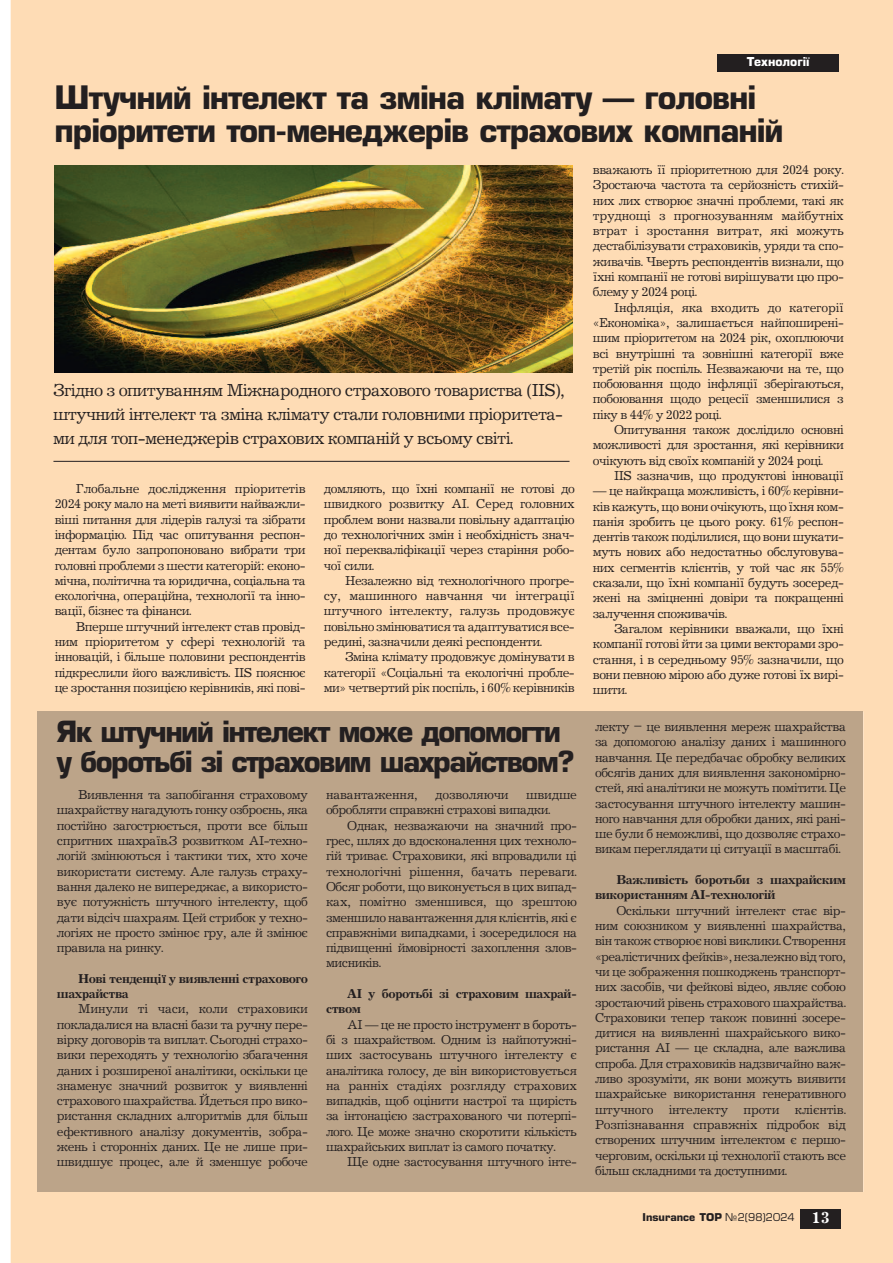
<style>
.page{position:relative;width:893px;height:1263px;background:#fff}
.page>*{position:absolute;margin:0;border:0;box-sizing:border-box;transform-origin:0 0}
.t1{font:700 31.5px/33px "Europe";letter-spacing:-.035em;color:#231f20}
.t2{font:700 28.5px/30px "Europe";letter-spacing:-.06em;color:#231f20}
.t3{font:18px/24px "Journal C";letter-spacing:-.035em;color:#231f20;text-align:justify}
.t4{font:700 16.5px "Journal C";color:#fff}
.t5{font:13.35px/15.3px "Journal C";letter-spacing:-.035em;color:#231f20;text-align:justify}
.t6{font:700 13.35px/15.3px "Journal C";letter-spacing:-.04em;color:#231f20}
.t7{font:13.35px "Journal C";letter-spacing:-.015em;color:#231f20}
.t8{font:700 12px "Europe";color:#fff}
.t9{font:700 10.5px "Europe";color:#231f20}
.s1{font-weight:400}
</style>
<div class="page">
<div style="left:11px;top:0;width:882px;height:1263px;background:#fedcb5"></div>
<div style="left:38px;top:711px;width:825px;height:481px;background:#bca489"></div>
<img style="left:54px;top:165px;width:518px;height:208px">
<hr style="left:53px;top:461px;width:517px;height:1px;background:#231f20">
<div style="left:801px;top:1209px;width:40px;height:20px;background:#231f20"></div>
<div style="left:717px;top:54px;width:122px;height:17px;background:#231f20"></div>
<p class="t8" style="left:747px;top:57px;width:64px">Технології</p>
<h1 class="t1" style="left:55px;top:84px;width:730px">Штучний інтелект та зміна клімату — головні пріоритети топ-менеджерів страхових компаній</h1>
<h3 class="t3" style="left:53px;top:378px;width:513px">Згідно з опитуванням Міжнародного страхового товариства (IIS), штучний інтелект та зміна клімату стали головними пріоритета&shy;ми для топ-менеджерів страхових компаній у всьому світі.</h3>
<p class="t5" style="left:55px;top:481px;width:253px;text-indent:21px">Глобальне дослідження пріоритетів 2024 року мало на меті виявити найважли&shy;віші питання для лідерів галузі та зібрати інформацію. Під час опитування респон&shy;дентам було запропоновано вибрати три головні проблеми з шести категорій: еконо&shy;мічна, політична та юридична, соціальна та екологічна, операційна, технології та інно&shy;вації, бізнес та фінанси.</p>
<p class="t5" style="left:55px;top:618px;width:253px;text-indent:21px">Вперше штучний інтелект став провід&shy;ним пріоритетом у сфері технологій та інновацій, і більше половини респондентів підкреслили його важливість. IIS пояснює це зростання позицією керівників, які пові-</p>
<p class="t5" style="left:324px;top:481px;width:253px">домляють, що їхні компанії не готові до швидкого розвитку АІ. Серед головних проблем вони назвали повільну адаптацію до технологічних змін і необхідність знач&shy;ної перекваліфікації через старіння робо&shy;чої сили.</p>
<p class="t5" style="left:324px;top:573px;width:253px;text-indent:21px">Незалежно від технологічного прогре&shy;су, машинного навчання чи інтеграції штучного інтелекту, галузь продовжує повільно змінюватися та адаптуватися все&shy;редині, зазначили деякі респонденти.</p>
<p class="t5" style="left:324px;top:649px;width:253px;text-indent:21px">Зміна клімату продовжує домінувати в категорії «Соціальні та екологічні пробле&shy;ми» четвертий рік поспіль, і 60% керівників</p>
<h2 class="t2" style="left:56px;top:719px;width:520px">Як штучний інтелект може допомогти у боротьбі зі страховим шахрайством?</h2>
<p class="t5" style="left:57px;top:787px;width:253px;text-indent:21px">Виявлення та запобігання страховому шахрайству нагадують гонку озброєнь, яка постійно загострюється, проти все більш спритних шахраїв.З розвитком АІ-техно&shy;логій змінюються і тактики тих, хто хоче використати систему. Але галузь страху&shy;вання далеко не випереджає, а використо&shy;вує потужність штучного інтелекту, щоб дати відсіч шахраям. Цей стрибок у техно&shy;логіях не просто змінює гру, але й змінює правила на ринку.</p>
<p class="t6" style="left:57px;top:970px;width:253px;text-indent:21px">Нові тенденції у виявленні страхового шахрайства</p>
<p class="t5" style="left:57px;top:1001px;width:253px;text-indent:21px">Минули ті часи, коли страховики покладалися на власні бази та ручну пере&shy;вірку договорів та виплат. Сьогодні страхо&shy;вики переходять у технологію збагачення даних і розширеної аналітики, оскільки це знаменує значний розвиток у виявленні страхового шахрайства. Йдеться про вико&shy;ристання складних алгоритмів для більш ефективного аналізу документів, зобра&shy;жень і сторонніх даних. Це не лише при&shy;швидшує процес, але й зменшує робоче</p>
<p class="t5" style="left:326px;top:787px;width:253px;text-indent:200px">швидше обробляти справжні страхові випадки.</p>
<p class="t5" style="left:326px;top:817px;width:253px;text-indent:21px">Однак, незважаючи на значний про&shy;грес, шлях до вдосконалення цих техноло&shy;гій триває. Страховики, які впровадили ці технологічні рішення, бачать переваги.<br>Обсяг роботи, що виконується в цих випад&shy;ках, помітно зменшився, що зрештою зменшило навантаження для клієнтів, які є справжніми випадками, і зосередилося на підвищенні ймовірності захоплення злов&shy;мисників.</p>
<p class="t6" style="left:326px;top:986px;width:253px;text-indent:21px">АІ у боротьбі зі страховим шахрай&shy;ством</p>
<p class="t5" style="left:326px;top:1016px;width:253px;text-indent:21px">AI — це не просто інструмент в бороть&shy;бі з шахрайством. Одним із найпотужні&shy;ших застосувань штучного інтелекту є аналітика голосу, де він використовується на ранніх стадіях розгляду страхових випадків, щоб оцінити настрої та щирість за інтонацією застрахованого чи потерпі&shy;лого. Це може значно скоротити кількість шахрайських виплат із самого початку.</p>
<p class="t5" style="left:347px;top:1154px;width:231px">Ще одне застосування штучного інте-</p>
<p class="t7" style="left:326px;top:787px;width:93px">навантаження,</p>
<p class="t7" style="left:435px;top:787px;width:75px">дозволяючи</p>
<p class="t5" style="left:593px;top:162px;width:253px">вважають її пріоритетною для 2024 року.<br>Зростаюча частота та серйозність стихій&shy;них лих створює значні проблеми, такі як труднощі з прогнозуванням майбутніх втрат і зростання витрат, які можуть дестабілізувати страховиків, уряди та спо&shy;живачів. Чверть респондентів визнали, що їхні компанії не готові вирішувати цю про&shy;блему у 2024 році.</p>
<p class="t5" style="left:593px;top:299px;width:253px;text-indent:21px">Інфляція, яка входить до категорії «Економіка», залишається найпоширені&shy;шим пріоритетом на 2024 рік, охоплюючи всі внутрішні та зовнішні категорії вже третій рік поспіль. Незважаючи на те, що побоювання щодо інфляції зберігаються, побоювання щодо рецесії зменшилися з піку в 44% у 2022 році.</p>
<p class="t5" style="left:593px;top:422px;width:253px;text-indent:21px">Опитування також дослідило основні можливості для зростання, які керівники очікують від своїх компаній у 2024 році.</p>
<p class="t5" style="left:614px;top:468px;width:231px">IIS зазначив, що продуктові інновації</p>
<p class="t5" style="left:593px;top:483px;width:253px">— це найкраща можливість, і 60% керівни&shy;ків кажуть, що вони очікують, що їхня ком&shy;панія зробить це цього року. 61% респон&shy;дентів також поділилися, що вони шукати&shy;муть нових або недостатньо обслуговува&shy;них сегментів клієнтів, у той час як 55% сказали, що їхні компанії будуть зосеред&shy;жені на зміцненні довіри та покращенні залучення споживачів.</p>
<p class="t5" style="left:593px;top:621px;width:253px;text-indent:21px">Загалом керівники вважали, що їхні компанії готові йти за цими векторами зро&shy;стання, і в середньому 95% зазначили, що вони певною мірою або дуже готові їх вирі&shy;шити.</p>
<p class="t5" style="left:595px;top:719px;width:253px">лекту – це виявлення мереж шахрайства за допомогою аналізу даних і машинного навчання. Це передбачає обробку великих обсягів даних для виявлення закономірно&shy;стей, які аналітики не можуть помітити. Це застосування штучного інтелекту машин&shy;ного навчання для обробки даних, які рані&shy;ше були б неможливі, що дозволяє страхо&shy;викам переглядати ці ситуації в масштабі.</p>
<p class="t6" style="left:595px;top:872px;width:253px;text-indent:21px">Важливість боротьби з шахрайским використанням АІ-технологій</p>
<p class="t5" style="left:595px;top:902px;width:253px;text-indent:21px">Оскільки штучний інтелект стає вір&shy;ним союзником у виявленні шахрайства, він також створює нові виклики. Створення «реалістичних фейків», незалежно від того, чи це зображення пошкоджень транспорт&shy;них засобів, чи фейкові відео, являє собою зростаючий рівень страхового шахрайства.<br>Страховики тепер також повинні зосере&shy;дитися на виявленні шахрайського вико&shy;ристання АІ — це складна, але важлива спроба. Для страховиків надзвичайно важ&shy;ливо зрозуміти, як вони можуть виявити шахрайське використання генеративного штучного інтелекту проти клієнтів.<br>Розпізнавання справжніх підробок від створених штучним інтелектом є першо&shy;черговим, оскільки ці технології стають все більш складними та доступними.</p>
<p class="t9" style="left:642px;top:1213px;width:154px">Insurance TOP <span class="s1">№2(98)2024</span></p>
<p class="t4" style="left:812px;top:1207px;width:19px">13</p>
</div>
